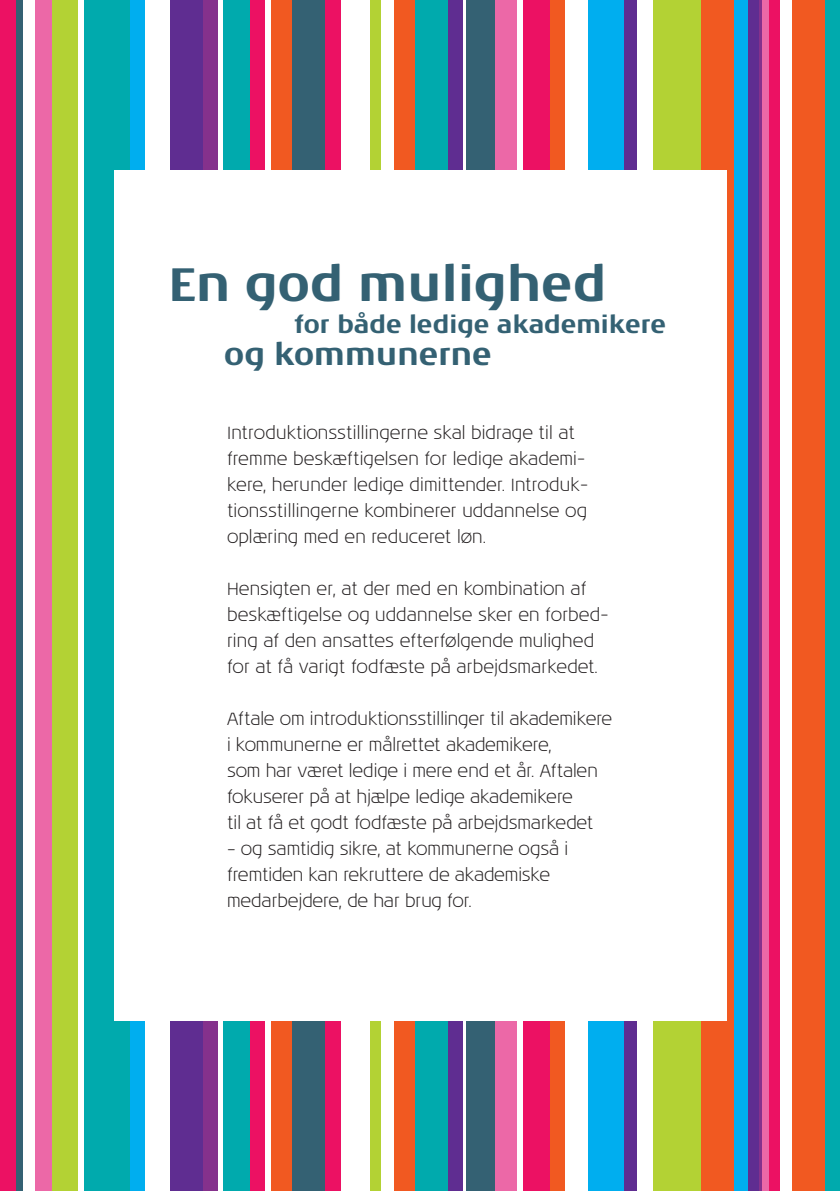
<style>
.page{position:relative;width:840px;height:1191px;background:#fff}
.page>*{position:absolute;margin:0;border:0;box-sizing:border-box;transform-origin:0 0}
.t1{font:700 48px "Noa LT Std";letter-spacing:.005em;color:#346173}
.t2{font:700 30px "Noa LT Std";letter-spacing:.005em;color:#346173}
.t3{font:700 24px "Noa LT Std";color:#346173}
.t4{font:300 18px/26px "Noa LT Std";color:#231f20}
</style>
<div class="page">
<div style="left:0;top:0;width:16px;height:1191px;background:#ec1163"></div>
<div style="left:16px;top:0;width:7px;height:1191px;background:#346173"></div>
<div style="left:35px;top:0;width:16px;height:1191px;background:#ec68a7"></div>
<div style="left:52px;top:0;width:26px;height:1191px;background:#b3d234"></div>
<div style="left:84px;top:0;width:46px;height:1191px;background:#00aaad"></div>
<div style="left:130px;top:0;width:15px;height:1191px;background:#00aeef"></div>
<div style="left:170px;top:0;width:33px;height:1191px;background:#5f2d91"></div>
<div style="left:250px;top:0;width:14px;height:1191px;background:#ec1163"></div>
<div style="left:203px;top:0;width:14px;height:1191px;background:#85318c"></div>
<div style="left:223px;top:0;width:27px;height:1191px;background:#00aaad"></div>
<div style="left:550px;top:0;width:14px;height:1191px;background:#f15921"></div>
<div style="left:587px;top:0;width:37px;height:1191px;background:#00aeef"></div>
<div style="left:624px;top:0;width:12px;height:1191px;background:#5f2d91"></div>
<div style="left:653px;top:0;width:48px;height:1191px;background:#b3d234"></div>
<div style="left:701px;top:0;width:33px;height:1191px;background:#f15921"></div>
<div style="left:734px;top:0;width:14px;height:1191px;background:#00aeef"></div>
<div style="left:748px;top:0;width:10px;height:1191px;background:#5f2d91"></div>
<svg style="left:758px;top:0;width:4px;height:1191px;background:#7b308d"></svg>
<div style="left:768px;top:0;width:11px;height:1191px;background:#ec1163"></div>
<div style="left:762px;top:0;width:6px;height:1191px;background:#ec68a7"></div>
<div style="left:271px;top:0;width:21px;height:1191px;background:#f15921"></div>
<div style="left:292px;top:0;width:33px;height:1191px;background:#346173"></div>
<div style="left:325px;top:0;width:16px;height:1191px;background:#ec1163"></div>
<div style="left:370px;top:0;width:10px;height:1191px;background:#b3d234"></div>
<div style="left:393px;top:0;width:22px;height:1191px;background:#f15921"></div>
<div style="left:415px;top:0;width:33px;height:1191px;background:#00aaad"></div>
<div style="left:448px;top:0;width:14px;height:1191px;background:#5f2d91"></div>
<div style="left:523px;top:0;width:27px;height:1191px;background:#ec1163"></div>
<div style="left:466px;top:0;width:29px;height:1191px;background:#346173"></div>
<div style="left:495px;top:0;width:22px;height:1191px;background:#ec68a7"></div>
<div style="left:792px;top:0;width:33px;height:1191px;background:#f15921"></div>
<div style="left:825px;top:0;width:14px;height:1191px;background:#00aaad"></div>
<div style="left:113px;top:170px;width:613px;height:850px;background:#fff"></div>
<h1 class="t1" style="left:169px;top:255px;width:438px">En god mulighed</h1>
<h3 class="t3" style="left:294px;top:310px;width:373px">for både ledige akademikere</h3>
<h2 class="t2" style="left:224px;top:336px;width:269px">og kommunerne</h2>
<p class="t4" style="left:227px;top:420px;width:362px">Introduktionsstillingerne skal bidrage til at fremme beskæftigelsen for ledige akademi&shy;kere, herunder ledige dimittender. Introduk&shy;tionsstillingerne kombinerer uddannelse og oplæring med en reduceret løn.</p>
<p class="t4" style="left:227px;top:576px;width:383px">Hensigten er, at der med en kombination af beskæftigelse og uddannelse sker en forbed&shy;ring af den ansattes efterfølgende mulighed for at få varigt fodfæste på arbejdsmarkedet.</p>
<p class="t4" style="left:227px;top:706px;width:386px">Aftale om introduktionsstillinger til akademikere i kommunerne er målrettet akademikere,<br>som har været ledige i mere end et år. Aftalen fokuserer på at hjælpe ledige akademikere<br>til at få et godt fodfæste på arbejdsmarkedet</p>
<p class="t4" style="left:227px;top:836px;width:342px">– og samtidig sikre, at kommunerne også i fremtiden kan rekruttere de akademiske medarbejdere, de har brug for.</p>
</div>
